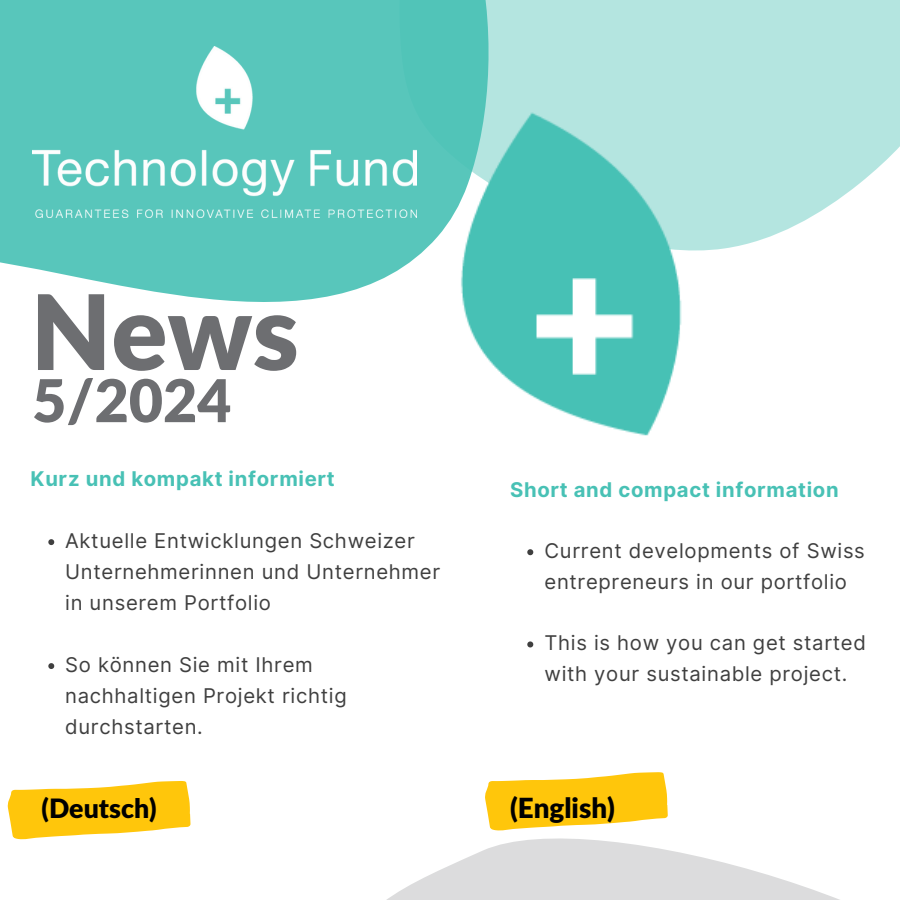
<style>
.page{position:relative;width:900px;height:900px;background:#fff}
.page>*{position:absolute;margin:0;border:0;box-sizing:border-box;transform-origin:0 0}
.t1{font:900 104px "Lato Latin";color:#6d6e71}
.t2{font:900 59px "Lato Latin";color:#6d6e71}
.t3{font:900 27.8px "Lato Latin";color:#000}
.t4{font:900 26.7px "Lato Latin";color:#000}
.t5{font:20.3px/31px "Inter";letter-spacing:.035em;color:#3f3f3f}
.t6{font:700 20.3px "Inter";letter-spacing:.035em;color:#48c1b5}
</style>
<div class="page">
<img style="left:620px;top:254px;width:62px;height:182px">
<svg style="left:620px;top:0;width:280px;height:254px;fill:#b4e5e0"></svg>
<svg style="left:0;top:0;width:620px;height:431px"></svg>
<svg style="left:485px;top:772px;width:183px;height:59px"></svg>
<svg style="left:386px;top:838px;width:454px;height:62px;fill:#dcdcdd"></svg>
<img style="left:32px;top:47px;width:385px;height:171px">
<svg style="left:8px;top:781px;width:183px;height:58px"></svg>
<svg style="left:48px;top:539px;width:6px;height:6px"></svg>
<svg style="left:48px;top:663px;width:6px;height:6px"></svg>
<svg style="left:527px;top:549px;width:6px;height:6px"></svg>
<svg style="left:527px;top:641px;width:6px;height:6px"></svg>
<p class="t1" style="left:31px;top:286px;width:270px">News</p>
<p class="t2" style="left:32px;top:375px;width:201px">5/2024</p>
<p class="t6" style="left:31px;top:467px;width:306px">Kurz und kompakt informiert</p>
<h1 class="t5" style="left:65px;top:525px;width:377px">Aktuelle Entwicklungen Schweizer<br>Unternehmerinnen und Unternehmer in unserem Portfolio</h1>
<h2 class="t5" style="left:65px;top:649px;width:283px">So können Sie mit Ihrem nachhaltigen Projekt richtig durchstarten.</h2>
<p class="t6" style="left:510px;top:477px;width:330px">Short and compact information</p>
<p class="t5" style="left:545px;top:535px;width:322px">Current developments of Swiss entrepreneurs in our portfolio</p>
<h4 class="t5" style="left:545px;top:628px;width:323px">This is how you can get started with your sustainable project.</h4>
<p class="t4" style="left:42px;top:796px;width:117px">(Deutsch)</p>
<h4 class="t3" style="left:510px;top:795px;width:106px">(English)</h4>
</div>
